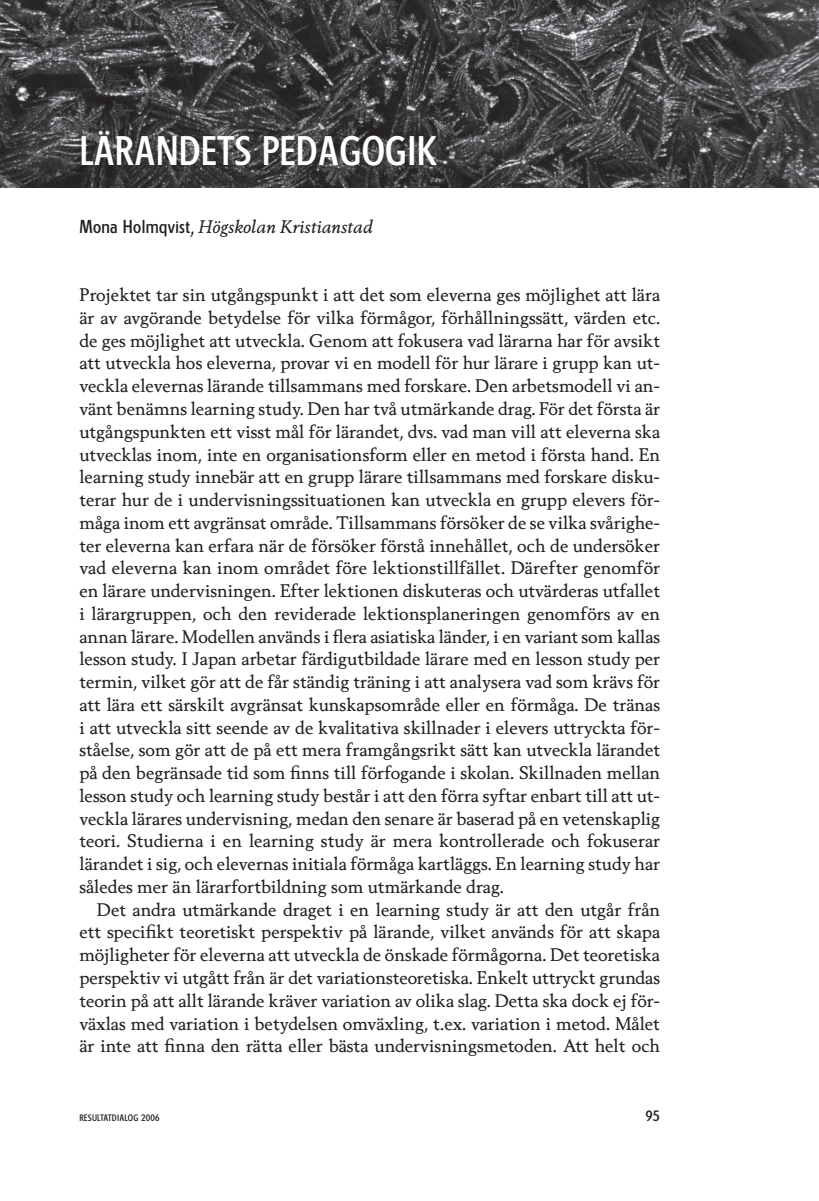
<style>
.page{position:relative;width:819px;height:1201px;background:#fff}
.page>*{position:absolute;margin:0;border:0;box-sizing:border-box;transform-origin:0 0}
.t1{font:38.5px "Esseltube";color:#fff}
.t2{font:17.5px/22.8px "Berling Nova Text Pro";color:#231f20;text-align:justify}
.t3{font:italic 17.5px "Berling Nova Text Pro";color:#231f20}
.t4{font:14px "Esseltube";color:#231f20}
.t5{font:8.75px "Esseltube";letter-spacing:.02em;color:#231f20}
.s1{font-family:"Esseltube";font-style:normal}
</style>
<div class="page">
<img style="left:0;top:0;width:819px;height:187px">
<h1 class="t1" style="left:79px;top:128px;width:56px">LÄRANDETS</h1>
<h1 class="t1" style="left:262px;top:128px;width:21px">PEDAGOGIK</h1>
<p class="t3" style="left:79px;top:216px;width:295px"><span class="s1">MONA HOLMQVIST</span>, Högskolan Kristianstad</p>
<p class="t2" style="left:79px;top:283px;width:582px">Projektet tar sin utgångspunkt i att det som eleverna ges möjlighet att lära är av avgörande betydelse för vilka förmågor, förhållningssätt, värden etc. de ges möjlighet att utveckla. Genom att fokusera vad lärarna har för avsikt att utveckla hos eleverna, provar vi en modell för hur lärare i grupp kan ut&shy;veckla elevernas lärande tillsammans med forskare. Den arbetsmodell vi an&shy;vänt benämns learning study. Den har två utmärkande drag. För det första är utgångspunkten ett visst mål för lärandet, dvs. vad man vill att eleverna ska utvecklas inom, inte en organisationsform eller en metod i första hand. En learning study innebär att en grupp lärare tillsammans med forskare disku&shy;terar hur de i undervisningssituationen kan utveckla en grupp elevers för&shy;måga inom ett avgränsat område. Tillsammans försöker de se vilka svårighe&shy;ter eleverna kan erfara när de försöker förstå innehållet, och de undersöker vad eleverna kan inom området före lektionstillfället. Därefter genomför en lärare undervisningen. Efter lektionen diskuteras och utvärderas utfallet i lärargruppen, och den reviderade lektionsplaneringen genomförs av en annan lärare. Modellen används i flera asiatiska länder, i en variant som kallas lesson study. I Japan arbetar färdigutbildade lärare med en lesson study per termin, vilket gör att de får ständig träning i att analysera vad som krävs för att lära ett särskilt avgränsat kunskapsområde eller en förmåga. De tränas i att utveckla sitt seende av de kvalitativa skillnader i elevers uttryckta för&shy;ståelse, som gör att de på ett mera framgångsrikt sätt kan utveckla lärandet på den begränsade tid som finns till förfogande i skolan. Skillnaden mellan lesson study och learning study består i att den förra syftar enbart till att ut&shy;veckla lärares undervisning, medan den senare är baserad på en vetenskaplig teori. Studierna i en learning study är mera kontrollerade och fokuserar lärandet i sig, och elevernas initiala förmåga kartläggs. En learning study har således mer än lärarfortbildning som utmärkande drag.</p>
<p class="t2" style="left:79px;top:897px;width:582px;text-indent:18px">Det andra utmärkande draget i en learning study är att den utgår från ett specifikt teoretiskt perspektiv på lärande, vilket används för att skapa möjligheter för eleverna att utveckla de önskade förmågorna. Det teoretiska perspektiv vi utgått från är det variationsteoretiska. Enkelt uttryckt grundas teorin på att allt lärande kräver variation av olika slag. Detta ska dock ej för&shy;växlas med variation i betydelsen omväxling, t.ex. variation i metod. Målet är inte att finna den rätta eller bästa undervisningsmetoden. Att helt och</p>
<p class="t5" style="left:79px;top:1112px;width:82px">RESULTATDIALOG 2006</p>
<p class="t4" style="left:645px;top:1107px;width:16px">95</p>
</div>
